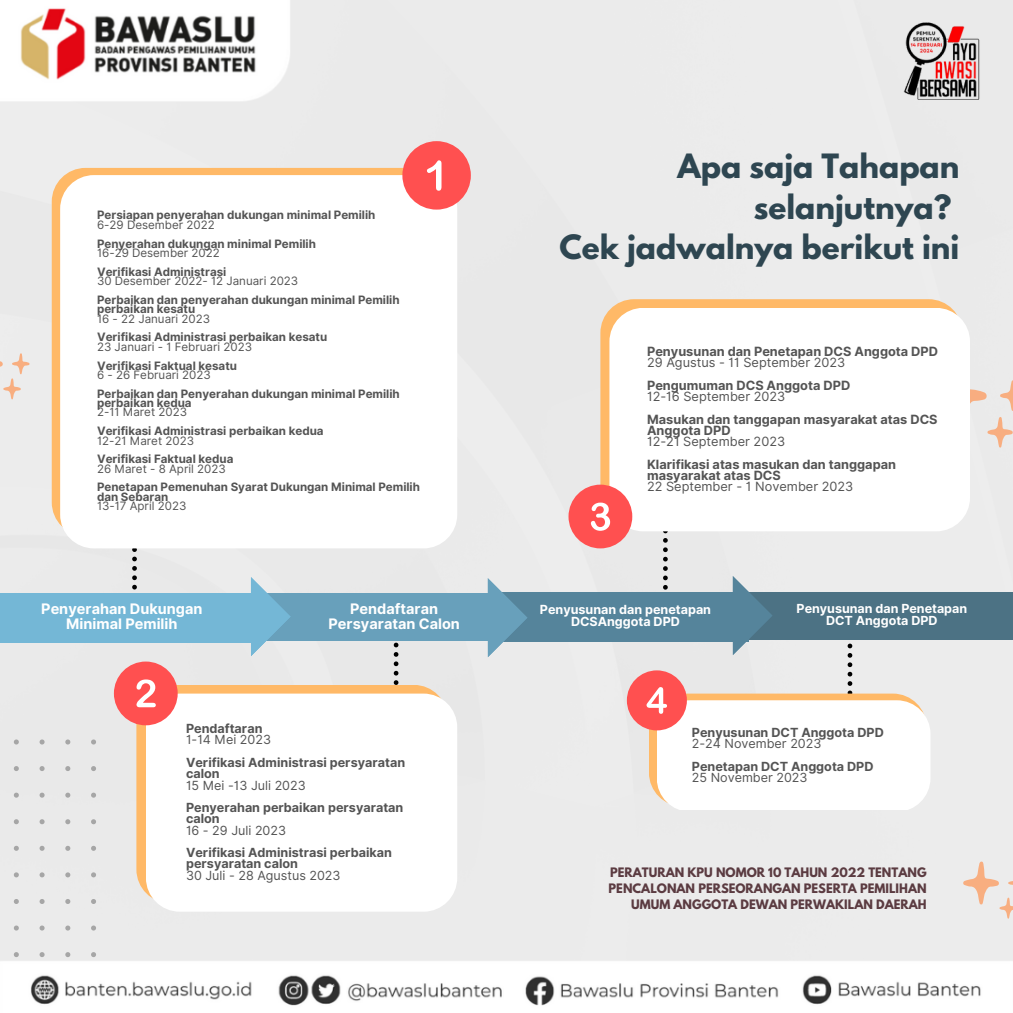
<style>
.page{position:relative;width:1013px;height:1013px;background:#fff}
.page>*{position:absolute;margin:0;border:0;box-sizing:border-box;transform-origin:0 0}
.t1{font:700 29.62px/40.6px "League Spartan";color:#2e4651;text-align:right}
.t2{font:700 14.5px/14.8px "Inter";color:#fff;text-align:center}
.t3{font:700 12.75px/11.2px "Inter";color:#545454}
.t4{font:12.75px "Inter";color:#545454}
.t5{font:700 12.62px/11.2px "Inter";color:#545454}
.t6{font:12.62px "Inter";color:#545454}
.t7{font:700 12.5px/12.8px "Inter";color:#fff;text-align:center}
.t8{font:700 11.62px/9.4px "Inter";color:#545454}
.t9{font:11.62px "Inter";color:#545454}
.t10{font:700 11.62px/16px "League Spartan";color:#5b3b41;text-align:right}
</style>
<div class="page">
<div style="left:0;top:0;width:1012px;height:913px;background:#ebebeb"></div>
<svg style="left:970px;top:364px;width:42px;height:83px;background:#ece1db"></svg>
<svg style="left:0;top:342px;width:30px;height:57px;background:#ede3dc"></svg>
<svg style="left:963px;top:861px;width:49px;height:52px;background:#eeded3"></svg>
<div style="left:0;top:739px;width:96px;height:174px;background:#eaeaea"></div>
<img style="left:903px;top:22px;width:77px;height:79px">
<img style="left:0;top:0;width:345px;height:145px">
<img style="left:0;top:913px;width:1012px;height:93px">
<svg style="left:132px;top:548px;width:5px;height:45px"></svg>
<svg style="left:52px;top:168px;width:351px;height:368px;background:#fdbc71"></svg>
<div style="left:60px;top:175px;width:397px;height:373px;background:#fff;border-radius:34px"></div>
<div style="left:710px;top:592px;width:302px;height:47px;background:#4c7284"></div>
<div style="left:488px;top:592px;width:260px;height:49px;background:#55849b"></div>
<svg style="left:394px;top:640px;width:4px;height:45px"></svg>
<div style="left:207px;top:593px;width:296px;height:47px;background:#68a0bb"></div>
<div style="left:0;top:593px;width:257px;height:49px;background:#74b7d6"></div>
<svg style="left:251px;top:576px;width:40px;height:80px"></svg>
<svg style="left:488px;top:577px;width:40px;height:80px"></svg>
<div style="left:136px;top:685px;width:311px;height:218px;background:#ffb967;border-radius:34px"></div>
<div style="left:146px;top:693px;width:311px;height:218px;background:#fff;border-radius:34px"></div>
<div style="left:600px;top:299px;width:362px;height:225px;background:#ffb967;border-radius:34px"></div>
<div style="left:609px;top:308px;width:361px;height:223px;background:#fff;border-radius:34px"></div>
<div style="left:114px;top:661px;width:64px;height:64px;background:#ff5050;border-radius:50%"></div>
<svg style="left:136px;top:679px;width:20px;height:28px"></svg>
<div style="left:402px;top:141px;width:69px;height:69px;background:#ff5050;border-radius:50%"></div>
<svg style="left:427px;top:160px;width:14px;height:31px"></svg>
<div style="left:568px;top:484px;width:64px;height:64px;background:#ff5050;border-radius:50%"></div>
<svg style="left:591px;top:502px;width:19px;height:29px"></svg>
<div style="left:627px;top:670px;width:60px;height:60px;background:#ff5050;border-radius:50%"></div>
<svg style="left:646px;top:531px;width:284px;height:278px"></svg>
<p class="t8" style="left:97px;top:210px;width:280px">Persiapan penyerahan dukungan minimal Pemilih</p>
<p class="t9" style="left:97px;top:218px;width:119px">6-29 Desember 2022</p>
<p class="t8" style="left:97px;top:239px;width:220px">Penyerahan dukungan minimal Pemilih</p>
<p class="t9" style="left:97px;top:246px;width:124px">16-29 Desember 2022</p>
<p class="t8" style="left:97px;top:267px;width:131px">Verifikasi Administrasi</p>
<p class="t9" style="left:97px;top:274px;width:203px">30 Desember 2022- 12 Januari 2023</p>
<p class="t8" style="left:97px;top:295px;width:304px">Perbaikan dan penyerahan dukungan minimal Pemilih perbaikan kesatu</p>
<p class="t9" style="left:97px;top:311px;width:115px">16 - 22 Januari 2023</p>
<p class="t8" style="left:97px;top:332px;width:232px">Verifikasi Administrasi perbaikan kesatu</p>
<p class="t9" style="left:97px;top:339px;width:157px">23 Januari - 1 Februari 2023</p>
<p class="t8" style="left:97px;top:360px;width:141px">Verifikasi Faktual kesatu</p>
<p class="t9" style="left:97px;top:368px;width:115px">6 - 26 Februari 2023</p>
<p class="t8" style="left:97px;top:389px;width:304px">Perbaikan dan Penyerahan dukungan minimal Pemilih perbaikan kedua</p>
<p class="t9" style="left:97px;top:405px;width:92px">2-11 Maret 2023</p>
<p class="t8" style="left:97px;top:426px;width:228px">Verifikasi Administrasi perbaikan kedua</p>
<p class="t9" style="left:97px;top:433px;width:99px">12-21 Maret 2023</p>
<p class="t8" style="left:97px;top:454px;width:138px">Verifikasi Faktual kedua</p>
<p class="t9" style="left:97px;top:461px;width:130px">26 Maret - 8 April 2023</p>
<p class="t8" style="left:97px;top:482px;width:324px">Penetapan Pemenuhan Syarat Dukungan Minimal Pemilih dan Sebaran</p>
<p class="t9" style="left:97px;top:499px;width:91px">13-17 April 2023</p>
<p class="t2" style="left:41px;top:601px;width:163px">Penyerahan Dukungan<br>Minimal Pemilih</p>
<p class="t2" style="left:328px;top:601px;width:133px">Pendaftaran<br>Persyaratan Calon</p>
<p class="t5" style="left:186px;top:723px;width:78px">Pendaftaran</p>
<p class="t6" style="left:186px;top:732px;width:86px">1-14 Mei 2023</p>
<p class="t5" style="left:186px;top:756px;width:221px">Verifikasi Administrasi persyaratan calon</p>
<p class="t6" style="left:186px;top:777px;width:121px">15 Mei -13 Juli 2023</p>
<p class="t5" style="left:186px;top:801px;width:219px">Penyerahan perbaikan persyaratan calon</p>
<p class="t6" style="left:186px;top:822px;width:102px">16 - 29 Juli 2023</p>
<p class="t5" style="left:186px;top:846px;width:207px">Verifikasi Administrasi perbaikan persyaratan calon</p>
<p class="t6" style="left:186px;top:867px;width:156px">30 Juli - 28 Agustus 2023</p>
<h1 class="t1" style="left:559px;top:149px;width:401px">Apa saja Tahapan selanjutnya?<br>Cek jadwalnya berikut ini</h1>
<p class="t3" style="left:647px;top:346px;width:292px">Penyusunan dan Penetapan DCS Anggota DPD</p>
<p class="t4" style="left:647px;top:355px;width:200px">29 Agustus - 11 September 2023</p>
<p class="t3" style="left:647px;top:379px;width:205px">Pengumuman DCS Anggota DPD</p>
<p class="t4" style="left:647px;top:389px;width:140px">12-16 September 2023</p>
<p class="t3" style="left:647px;top:413px;width:292px">Masukan dan tanggapan masyarakat atas DCS<br>Anggota DPD</p>
<p class="t4" style="left:647px;top:434px;width:140px">12-21 September 2023</p>
<p class="t3" style="left:647px;top:458px;width:250px">Klarifikasi atas masukan dan tanggapan masyarakat atas DCS</p>
<p class="t4" style="left:647px;top:479px;width:208px">22 September - 1 November 2023</p>
<p class="t7" style="left:540px;top:602px;width:173px">Penyusunan dan penetapan<br>DCSAnggota DPD</p>
<p class="t7" style="left:796px;top:602px;width:172px;line-height:12.2px">Penyusunan dan Penetapan<br>DCT Anggota DPD</p>
<p class="t5" style="left:692px;top:726px;width:193px">Penyusunan DCT Anggota DPD</p>
<p class="t6" style="left:692px;top:736px;width:131px">2-24 November 2023</p>
<p class="t5" style="left:692px;top:760px;width:183px">Penetapan DCT Anggota DPD</p>
<p class="t6" style="left:692px;top:769px;width:117px">25 November 2023</p>
<p class="t10" style="left:608px;top:866px;width:319px">PERATURAN KPU NOMOR 10 TAHUN 2022 TENTANG<br>PENCALONAN PERSEORANGAN PESERTA PEMILIHAN<br>UMUM ANGGOTA DEWAN PERWAKILAN DAERAH</p>
</div>
